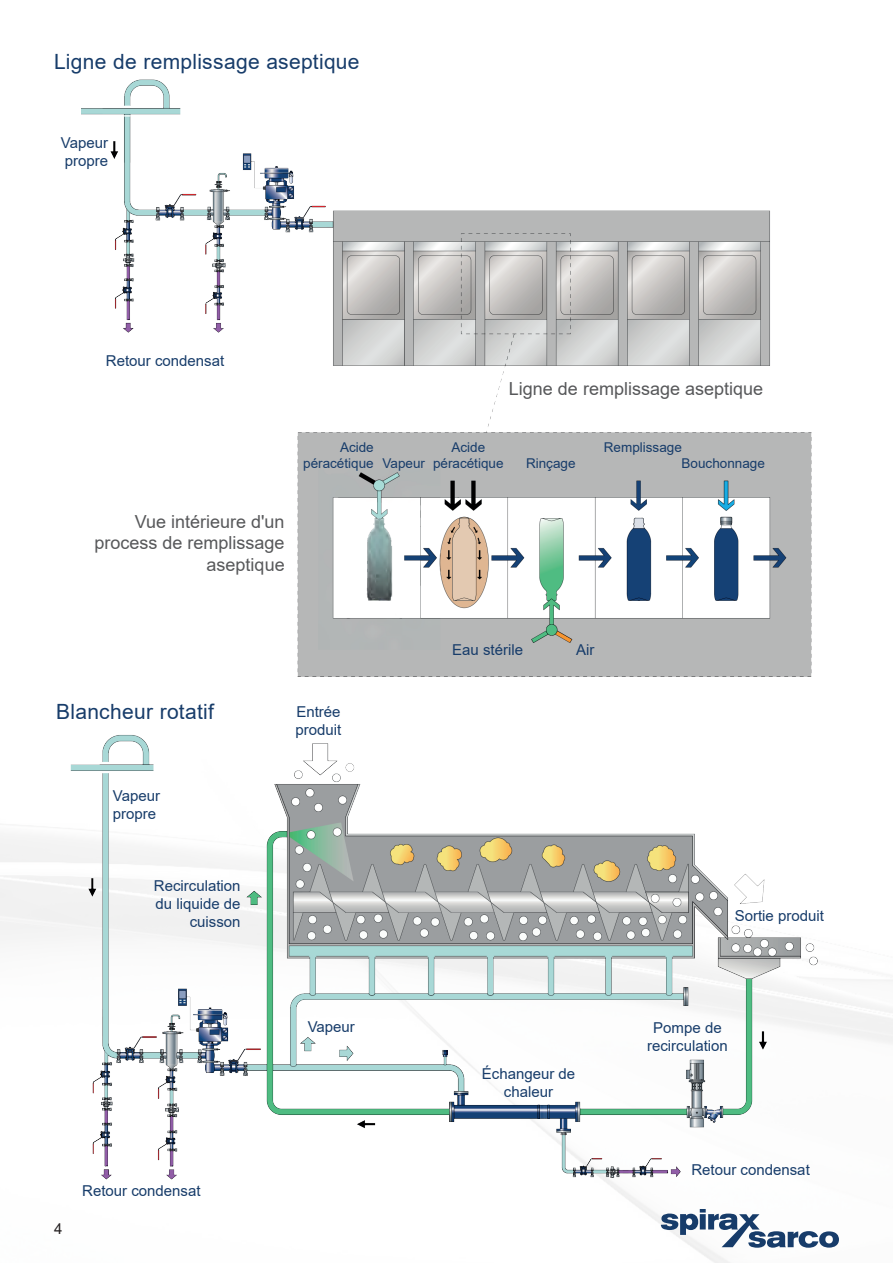
<style>
.page{position:relative;width:893px;height:1263px;background:#fff}
.page>*{position:absolute;margin:0;border:0;box-sizing:border-box;transform-origin:0 0}
.t1{font:21px "Arial";letter-spacing:.015em;color:#173c6a}
.t2{font:18px/21.6px "Arial";color:#57585a;text-align:right}
.t3{font:15px/18px "Arial";color:#173c6a}
.t4{font:15px "Arial";color:#231f20}
.t5{font:13.5px/16.2px "Arial";color:#173c6a}
</style>
<div class="page">
<img style="left:0;top:676px;width:893px;height:587px">
<svg style="left:661px;top:1209px;width:178px;height:39px"></svg>
<img style="left:82px;top:79px;width:730px;height:597px">
<img style="left:55px;top:704px;width:763px;height:497px">
<h1 class="t1" style="left:54px;top:47px;width:307px">Ligne de remplissage aseptique</h1>
<p class="t3" style="left:61px;top:134px;width:49px">Vapeur propre</p>
<p class="t3" style="left:106px;top:351px;width:120px">Retour condensat</p>
<p class="t2" style="left:95px;top:510px;width:192px">Vue intérieure d'un process de remplissage aseptique</p>
<p class="t2" style="left:509px;top:378px;width:256px">Ligne de remplissage aseptique</p>
<p class="t5" style="left:303px;top:439px;width:123px;text-indent:37px">Acide péracétique Vapeur</p>
<p class="t5" style="left:433px;top:439px;width:72px;text-align:center">Acide péracétique</p>
<p class="t5" style="left:526px;top:455px;width:51px">Rinçage</p>
<p class="t5" style="left:682px;top:439px;width:85px;text-indent:-78px">Remplissage<br>Bouchonnage</p>
<p class="t3" style="left:452px;top:640px;width:72px">Eau stérile</p>
<p class="t3" style="left:576px;top:640px;width:20px">Air</p>
<h1 class="t1" style="left:56px;top:697px;width:159px">Blancheur rotatif</h1>
<p class="t3" style="left:296px;top:702px;width:47px">Entrée produit</p>
<p class="t3" style="left:113px;top:787px;width:49px">Vapeur propre</p>
<p class="t3" style="left:154px;top:876px;width:88px;text-align:right">Recirculation du liquide de cuisson</p>
<p class="t4" style="left:54px;top:1218px;width:10px">4</p>
<p class="t3" style="left:82px;top:1181px;width:120px">Retour condensat</p>
<p class="t3" style="left:308px;top:1017px;width:49px">Vapeur</p>
<p class="t3" style="left:482px;top:1064px;width:95px;text-align:center">Échangeur de chaleur</p>
<p class="t3" style="left:735px;top:907px;width:91px">Sortie produit</p>
<p class="t3" style="left:647px;top:1019px;width:82px;text-align:center">Pompe de recirculation</p>
<p class="t3" style="left:691px;top:1161px;width:120px">Retour condensat</p>
</div>
